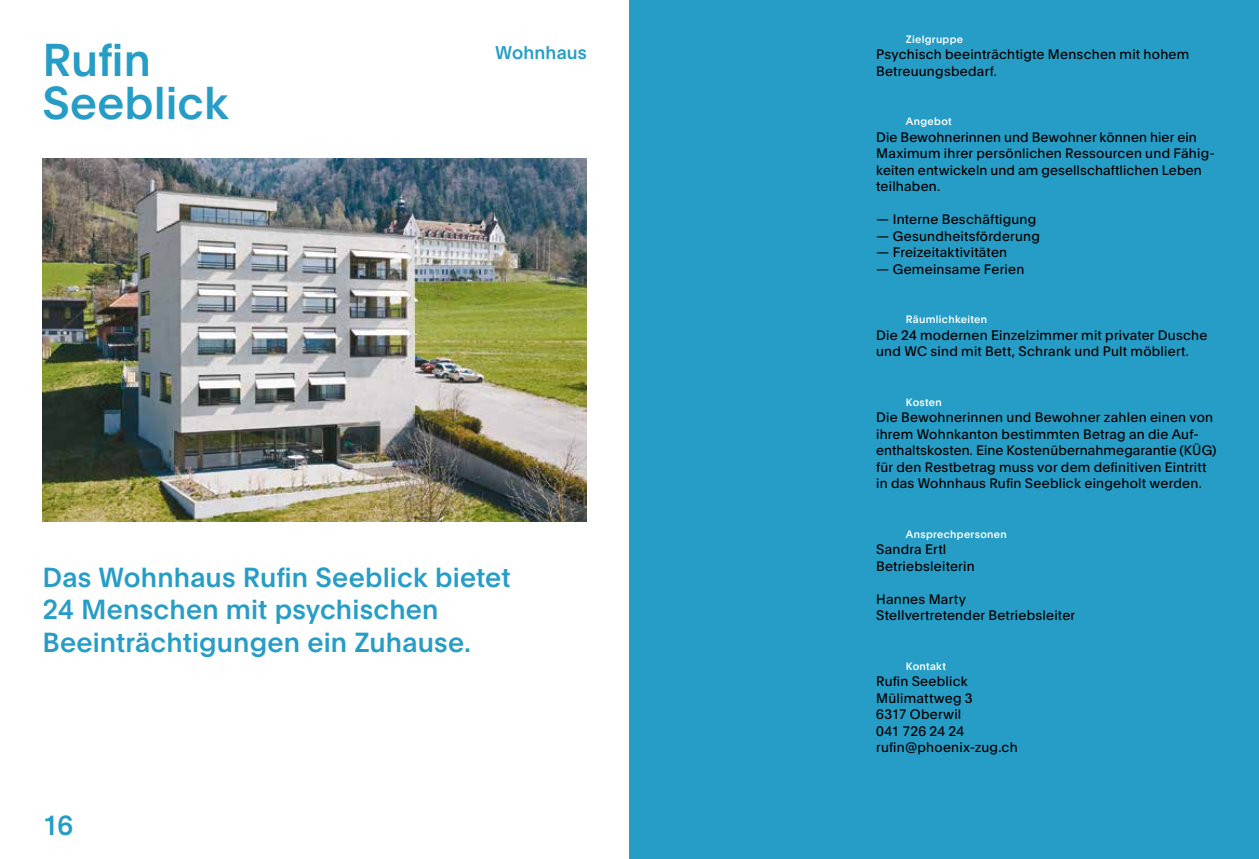
<style>
.page{position:relative;width:1259px;height:859px;background:#fff}
.page>*{position:absolute;margin:0;border:0;box-sizing:border-box;transform-origin:0 0}
.t1{font:500 45px/43.5px "Plain";letter-spacing:.005em;color:#259dc7}
.t2{font:500 27px/32.4px "Plain";letter-spacing:.005em;color:#259dc7}
.t3{font:500 18px "Plain";letter-spacing:.005em;color:#259dc7}
.t4{font:13.5px/16.5px "Plain";letter-spacing:.015em;color:#000}
.t5{font:500 10.5px "Plain";letter-spacing:.03em;color:#fff}
.s1{font-family:"Akkurat"}
</style>
<div class="page">
<div style="left:629px;top:0;width:630px;height:859px;background:#259dc7"></div>
<img style="left:43px;top:158px;width:544px;height:363px">
<h1 class="t1" style="left:43px;top:36px;width:188px">Rufin<br>Seeblick</h1>
<h3 class="t3" style="left:495px;top:40px;width:93px">Wohnhaus</h3>
<h2 class="t2" style="left:43px;top:560px;width:469px">Das Wohnhaus Rufin Seeblick bietet<br>24 Menschen mit psychischen<br>Beeinträchtigungen ein Zuhause.</h2>
<h2 class="t2" style="left:43px;top:807px;width:32px">16</h2>
<p class="t5" style="left:906px;top:31px;width:59px">Zielgruppe</p>
<p class="t4" style="left:876px;top:45px;width:315px">Psychisch beeinträchtigte Menschen mit hohem<br>Betreuungsbedarf.</p>
<p class="t5" style="left:906px;top:114px;width:47px">Angebot</p>
<p class="t4" style="left:876px;top:128px;width:340px">Die Bewohnerinnen und Bewohner können hier ein Maximum ihrer persönlichen Ressourcen und Fähig&shy;keiten entwickeln und am gesellschaftlichen Leben teilhaben.</p>
<p class="t4" style="left:876px;top:210px;width:162px">— Interne Beschäftigung</p>
<p class="t4" style="left:876px;top:227px;width:165px">— Gesundheitsförderung</p>
<p class="t4" style="left:876px;top:243px;width:132px">— Freizeitaktivitäten</p>
<p class="t4" style="left:876px;top:260px;width:150px">— Gemeinsame Ferien</p>
<p class="t5" style="left:906px;top:312px;width:83px">Räumlichkeiten</p>
<p class="t4" style="left:876px;top:326px;width:333px">Die 24 modernen Einzelzimmer mit privater Dusche und WC sind mit Bett, Schrank und Pult möbliert.</p>
<p class="t5" style="left:906px;top:394px;width:37px">Kosten</p>
<p class="t4" style="left:876px;top:408px;width:342px">Die Bewohnerinnen und Bewohner zahlen einen von ihrem Wohnkanton bestimmten Betrag an die Auf&shy;enthaltskosten. Eine Kostenübernahmegarantie (KÜG) für den Restbetrag muss vor dem definitiven Eintritt in das Wohnhaus Rufin Seeblick eingeholt werden.</p>
<p class="t5" style="left:906px;top:526px;width:102px">Ansprechpersonen</p>
<p class="t4" style="left:876px;top:540px;width:100px">Sandra Ertl<br>Betriebsleiterin</p>
<p class="t4" style="left:876px;top:590px;width:200px">Hannes Marty<br>Stellvertretender Betriebsleiter</p>
<p class="t5" style="left:906px;top:658px;width:42px">Kontakt</p>
<p class="t4" style="left:876px;top:672px;width:143px">Rufin Seeblick<br>Mülimattweg 3<br>6317 Oberwil<br>041 726 24 24 rufin<span class="s1">@</span>phoenix-zug.ch</p>
</div>
